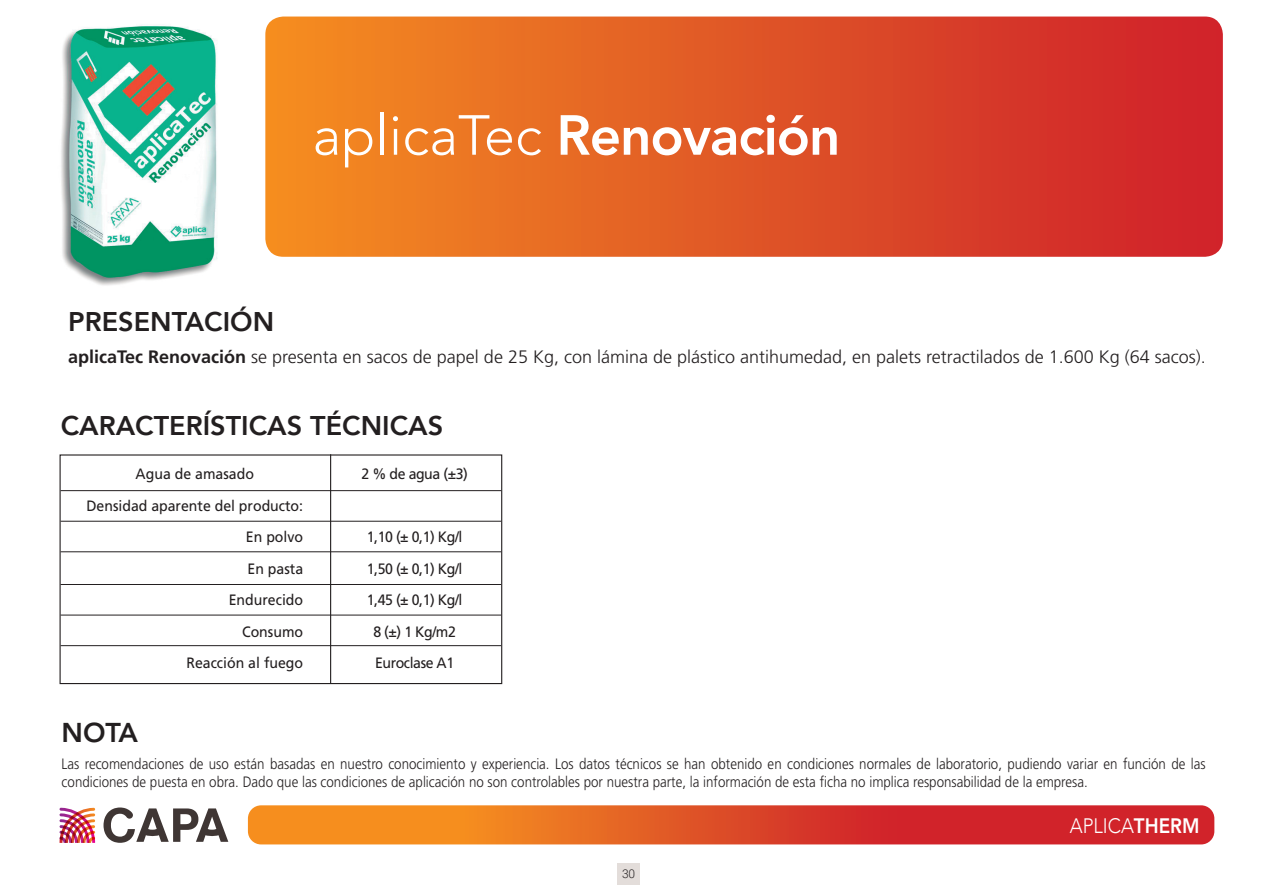
<style>
.page{position:relative;width:1263px;height:893px;background:#fff}
.page>*{position:absolute;margin:0;border:0;box-sizing:border-box;transform-origin:0 0}
.t1{font:800 55.8px "Avenir";letter-spacing:-.02em;color:#fff}
.t2{font:800 27px "Avenir";color:#231f20}
.t3{font:800 27px "Avenir LT Std";color:#231f20}
.t4{font:300 20.85px "Avenir";color:#fff;scale:.9 1}
.t5{font:300 18px "Frutiger LT Std";color:#231f20}
.t6{font:300 15px/18px "Frutiger LT Std";color:#231f20;scale:.89 1}
.t7{font:15px "Frutiger LT Std";color:#231f20;scale:.94 1}
.t8{font:15px/31.5px "Frutiger LT Std";letter-spacing:-.03em;color:#231f20;text-align:center;scale:.94 1}
.t9{font:300 12px "Roboto";color:#231f20}
.s1{font-family:"Avenir LT Std";font-weight:300}
.s2{font-weight:700}
.s3{font-weight:800}
</style>
<div class="page">
<div style="left:617px;top:863px;width:23px;height:21px;background:#e3ddda"></div>
<svg style="left:265px;top:17px;width:958px;height:240px;background:#e05626"></svg>
<div style="left:60px;top:454px;width:442px;height:230px;border:1px solid #231f20"></div>
<hr style="left:330px;top:454px;width:1px;height:230px;background:#231f20">
<hr style="left:61px;top:490px;width:440px;height:1px;background:#231f20">
<hr style="left:61px;top:584px;width:440px;height:1px;background:#231f20">
<hr style="left:61px;top:521px;width:440px;height:1px;background:#231f20">
<hr style="left:61px;top:615px;width:440px;height:1px;background:#231f20">
<hr style="left:61px;top:551px;width:440px;height:1px;background:#231f20">
<hr style="left:61px;top:645px;width:440px;height:1px;background:#231f20">
<svg style="left:248px;top:805px;width:966px;height:39px;background:#e05428"></svg>
<svg style="left:104px;top:807px;width:124px;height:36px"></svg>
<svg style="left:60px;top:808px;width:35px;height:35px"></svg>
<img style="left:61px;top:24px;width:156px;height:262px">
<h1 class="t1" style="left:312px;top:92px;width:530px"><span class="s1">aplicaTec</span> Renovación</h1>
<h2 class="t2" style="left:68px;top:301px;width:207px">PRESENTACIÓN</h2>
<p class="t5" style="left:68px;top:347px;width:1139px"><span class="s2">aplicaTec Renovación</span> se presenta en sacos de papel de 25 Kg, con lámina de plástico antihumedad, en palets retractilados de 1.600 Kg (64 sacos).</p>
<h2 class="t2" style="left:61px;top:405px;width:384px">CARACTERÍSTICAS TÉCNICAS</h2>
<p class="t7" style="left:136px;top:465px;width:127px">Agua de amasado</p>
<p class="t7" style="left:86px;top:497px;width:232px">Densidad aparente del producto:</p>
<p class="t7" style="left:246px;top:528px;width:62px">En polvo</p>
<p class="t7" style="left:248px;top:560px;width:61px">En pasta</p>
<p class="t7" style="left:229px;top:591px;width:81px">Endurecido</p>
<p class="t7" style="left:242px;top:623px;width:66px">Consumo</p>
<p class="t7" style="left:186px;top:654px;width:126px">Reacción al fuego</p>
<p class="t7" style="left:361px;top:465px;width:115px">2 % de agua (±3)</p>
<p class="t8" style="left:367px;top:521px;width:103px">1,10 (± 0,1) Kg/l<br>1,50 (± 0,1) Kg/l<br>1,45 (± 0,1) Kg/l<br>8 (±) 1 Kg/m2<br>Euroclase A1</p>
<h2 class="t3" style="left:62px;top:716px;width:78px">NOTA</h2>
<p class="t6" style="left:62px;top:755px;width:1287px">Las recomendaciones de uso están basadas en nuestro conocimiento y experiencia. Los datos técnicos se han obtenido en condiciones normales de laboratorio, pudiendo variar en función de las condiciones de puesta en obra. Dado que las condiciones de aplicación no son controlables por nuestra parte, la información de esta ficha no implica responsabilidad de la empresa.</p>
<p class="t9" style="left:622px;top:865px;width:15px">30</p>
<h3 class="t4" style="left:1070px;top:813px;width:146px">APLICA<span class="s3">THERM</span></h3>
</div>
